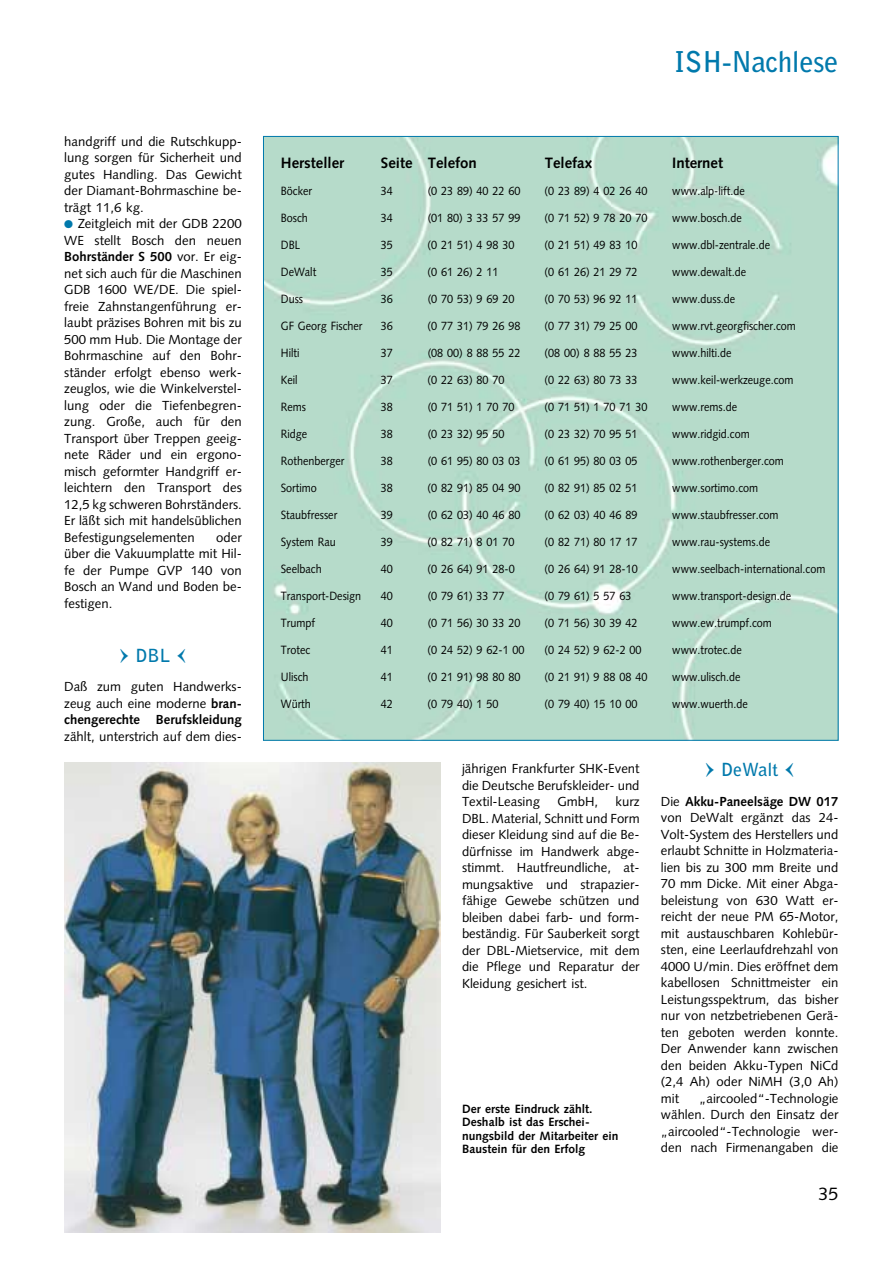
<style>
.page{position:relative;width:893px;height:1263px;background:#fff}
.page>*{position:absolute;margin:0;border:0;box-sizing:border-box;transform-origin:0 0}
.t1{font:700 28.5px "Bell Gothic";letter-spacing:-.01em;color:#0079ac}
.t2{font:700 18px "Bell Gothic";color:#0079ac}
.t3{font:18px "Syntax";color:#000}
.t4{font:700 15px "Syntax";color:#000}
.t5{font:13.2px/16.5px "Syntax";color:#000;text-align:justify}
.t6{font:12px "Syntax";color:#000;scale:.9 1}
.t7{font:700 12px/13.5px "Syntax";color:#000}
.s1{color:#0079ac}
.s2{font-weight:700}
</style>
<div class="page">
<img style="left:64px;top:763px;width:376px;height:469px">
<div style="left:265px;top:138px;width:571px;height:601px;background:#b6dbca"></div>
<p class="t5" style="left:64px;top:134px;width:179px">handgriff und die Rutschkupp&shy;lung sorgen für Sicherheit und gutes Handling. Das Gewicht der Diamant-Bohrmaschine be&shy;trägt 11,6 kg.</p>
<p class="t5" style="left:64px;top:217px;width:179px"><span class="s1">●</span> Zeitgleich mit der GDB 2200<br>WE stellt Bosch den neuen <span class="s2">Bohrständer S 500</span> vor. Er eig&shy;net sich auch für die Maschinen GDB 1600 WE/DE. Die spiel&shy;freie Zahnstangenführung er&shy;laubt präzises Bohren mit bis zu 500 mm Hub. Die Montage der Bohrmaschine auf den Bohr&shy;ständer erfolgt ebenso werk&shy;zeuglos, wie die Winkelverstel&shy;lung oder die Tiefenbegren&shy;zung. Große, auch für den Transport über Treppen geeig&shy;nete Räder und ein ergono&shy;misch geformter Handgriff er&shy;leichtern den Transport des 12,5 kg schweren Bohrständers.<br>Er läßt sich mit handelsüblichen Befestigungselementen</p>
<p class="t5" style="left:64px;top:530px;width:179px;text-indent:152px">oder über die Vakuumplatte mit Hil&shy;fe der Pumpe GVP 140 von Bosch an Wand und Boden be&shy;festigen.</p>
<h2 class="t2" style="left:135px;top:648px;width:37px">DBL</h2>
<p class="t5" style="left:64px;top:680px;width:179px">Daß zum guten Handwerks&shy;zeug auch eine moderne <span class="s2">bran&shy;chengerechte Berufskleidung</span></p>
<p class="t5" style="left:64px;top:729px;width:179px">zählt, unterstrich auf dem dies-</p>
<h1 class="t1" style="left:674px;top:51px;width:166px">ISH-Nachlese</h1>
<p class="t4" style="left:281px;top:157px;width:65px">Hersteller</p>
<p class="t4" style="left:381px;top:157px;width:97px">Seite Telefon</p>
<p class="t4" style="left:544px;top:157px;width:49px">Telefax</p>
<p class="t4" style="left:672px;top:157px;width:52px">Internet</p>
<p class="t6" style="left:281px;top:186px;width:36px">Böcker</p>
<p class="t6" style="left:381px;top:186px;width:15px">34</p>
<p class="t6" style="left:427px;top:186px;width:105px">(0 23 89) 40 22 60</p>
<p class="t6" style="left:544px;top:186px;width:116px">(0 23 89) 4 02 26 40</p>
<p class="t6" style="left:672px;top:186px;width:82px">www.alp-lift.de</p>
<p class="t6" style="left:281px;top:213px;width:32px">Bosch</p>
<p class="t6" style="left:381px;top:213px;width:15px">34</p>
<p class="t6" style="left:427px;top:213px;width:105px">(01 80) 3 33 57 99</p>
<p class="t6" style="left:544px;top:213px;width:116px">(0 71 52) 9 78 20 70</p>
<p class="t6" style="left:672px;top:213px;width:79px">www.bosch.de</p>
<p class="t6" style="left:281px;top:240px;width:23px">DBL</p>
<p class="t6" style="left:381px;top:240px;width:15px">35</p>
<p class="t6" style="left:427px;top:240px;width:98px">(0 21 51) 4 98 30</p>
<p class="t6" style="left:544px;top:240px;width:105px">(0 21 51) 49 83 10</p>
<p class="t6" style="left:672px;top:240px;width:110px">www.dbl-zentrale.de</p>
<p class="t6" style="left:281px;top:267px;width:41px">DeWalt</p>
<p class="t6" style="left:381px;top:267px;width:15px">35</p>
<p class="t6" style="left:427px;top:267px;width:80px">(0 61 26) 2 11</p>
<p class="t6" style="left:544px;top:267px;width:105px">(0 61 26) 21 29 72</p>
<p class="t6" style="left:672px;top:267px;width:84px">www.dewalt.de</p>
<p class="t6" style="left:281px;top:294px;width:26px">Duss</p>
<p class="t6" style="left:381px;top:294px;width:15px">36</p>
<p class="t6" style="left:427px;top:294px;width:98px">(0 70 53) 9 69 20</p>
<p class="t6" style="left:544px;top:294px;width:105px">(0 70 53) 96 92 11</p>
<p class="t6" style="left:672px;top:294px;width:72px">www.duss.de</p>
<p class="t6" style="left:281px;top:321px;width:92px">GF Georg Fischer</p>
<p class="t6" style="left:381px;top:321px;width:15px">36</p>
<p class="t6" style="left:427px;top:321px;width:105px">(0 77 31) 79 26 98</p>
<p class="t6" style="left:544px;top:321px;width:105px">(0 77 31) 79 25 00</p>
<p class="t6" style="left:672px;top:321px;width:139px">www.rvt.georgfischer.com</p>
<p class="t6" style="left:281px;top:348px;width:22px">Hilti</p>
<p class="t6" style="left:381px;top:348px;width:15px">37</p>
<p class="t6" style="left:427px;top:348px;width:105px">(08 00) 8 88 55 22</p>
<p class="t6" style="left:544px;top:348px;width:105px">(08 00) 8 88 55 23</p>
<p class="t6" style="left:672px;top:348px;width:67px">www.hilti.de</p>
<p class="t6" style="left:281px;top:375px;width:20px">Keil</p>
<p class="t6" style="left:381px;top:375px;width:15px">37</p>
<p class="t6" style="left:427px;top:375px;width:87px">(0 22 63) 80 70</p>
<p class="t6" style="left:544px;top:375px;width:105px">(0 22 63) 80 73 33</p>
<p class="t6" style="left:672px;top:375px;width:136px">www.keil-werkzeuge.com</p>
<p class="t6" style="left:281px;top:402px;width:30px">Rems</p>
<p class="t6" style="left:381px;top:402px;width:15px">38</p>
<p class="t6" style="left:427px;top:402px;width:98px">(0 71 51) 1 70 70</p>
<p class="t6" style="left:544px;top:402px;width:116px">(0 71 51) 1 70 71 30</p>
<p class="t6" style="left:672px;top:402px;width:74px">www.rems.de</p>
<p class="t6" style="left:281px;top:429px;width:31px">Ridge</p>
<p class="t6" style="left:381px;top:429px;width:15px">38</p>
<p class="t6" style="left:427px;top:429px;width:87px">(0 23 32) 95 50</p>
<p class="t6" style="left:544px;top:429px;width:105px">(0 23 32) 70 95 51</p>
<p class="t6" style="left:672px;top:429px;width:88px">www.ridgid.com</p>
<p class="t6" style="left:281px;top:456px;width:72px">Rothenberger</p>
<p class="t6" style="left:381px;top:456px;width:15px">38</p>
<p class="t6" style="left:427px;top:456px;width:105px">(0 61 95) 80 03 03</p>
<p class="t6" style="left:544px;top:456px;width:105px">(0 61 95) 80 03 05</p>
<p class="t6" style="left:672px;top:456px;width:126px">www.rothenberger.com</p>
<p class="t6" style="left:281px;top:483px;width:42px">Sortimo</p>
<p class="t6" style="left:381px;top:483px;width:15px">38</p>
<p class="t6" style="left:427px;top:483px;width:105px">(0 82 91) 85 04 90</p>
<p class="t6" style="left:544px;top:483px;width:105px">(0 82 91) 85 02 51</p>
<p class="t6" style="left:672px;top:483px;width:97px">www.sortimo.com</p>
<p class="t6" style="left:281px;top:510px;width:64px">Staubfresser</p>
<p class="t6" style="left:381px;top:510px;width:15px">39</p>
<p class="t6" style="left:427px;top:510px;width:105px">(0 62 03) 40 46 80</p>
<p class="t6" style="left:544px;top:510px;width:105px">(0 62 03) 40 46 89</p>
<p class="t6" style="left:672px;top:510px;width:119px">www.staubfresser.com</p>
<p class="t6" style="left:281px;top:537px;width:62px">System Rau</p>
<p class="t6" style="left:381px;top:537px;width:15px">39</p>
<p class="t6" style="left:427px;top:537px;width:98px">(0 82 71) 8 01 70</p>
<p class="t6" style="left:544px;top:537px;width:105px">(0 82 71) 80 17 17</p>
<p class="t6" style="left:672px;top:537px;width:110px">www.rau-systems.de</p>
<p class="t6" style="left:281px;top:564px;width:47px">Seelbach</p>
<p class="t6" style="left:381px;top:564px;width:15px">40</p>
<p class="t6" style="left:427px;top:564px;width:98px">(0 26 64) 91 28-0</p>
<p class="t6" style="left:544px;top:564px;width:105px">(0 26 64) 91 28-10</p>
<p class="t6" style="left:672px;top:564px;width:171px">www.seelbach-international.com</p>
<p class="t6" style="left:281px;top:591px;width:91px">Transport-Design</p>
<p class="t6" style="left:381px;top:591px;width:15px">40</p>
<p class="t6" style="left:427px;top:591px;width:87px">(0 79 61) 33 77</p>
<p class="t6" style="left:544px;top:591px;width:98px">(0 79 61) 5 57 63</p>
<p class="t6" style="left:672px;top:591px;width:134px">www.transport-design.de</p>
<p class="t6" style="left:281px;top:618px;width:40px">Trumpf</p>
<p class="t6" style="left:381px;top:618px;width:15px">40</p>
<p class="t6" style="left:427px;top:618px;width:105px">(0 71 56) 30 33 20</p>
<p class="t6" style="left:544px;top:618px;width:105px">(0 71 56) 30 39 42</p>
<p class="t6" style="left:672px;top:618px;width:112px">www.ew.trumpf.com</p>
<p class="t6" style="left:281px;top:645px;width:34px">Trotec</p>
<p class="t6" style="left:381px;top:645px;width:15px">41</p>
<p class="t6" style="left:427px;top:645px;width:109px">(0 24 52) 9 62-1 00</p>
<p class="t6" style="left:544px;top:645px;width:109px">(0 24 52) 9 62-2 00</p>
<p class="t6" style="left:672px;top:645px;width:79px">www.trotec.de</p>
<p class="t6" style="left:281px;top:672px;width:32px">Ulisch</p>
<p class="t6" style="left:381px;top:672px;width:15px">41</p>
<p class="t6" style="left:427px;top:672px;width:105px">(0 21 91) 98 80 80</p>
<p class="t6" style="left:544px;top:672px;width:116px">(0 21 91) 9 88 08 40</p>
<p class="t6" style="left:672px;top:672px;width:78px">www.ulisch.de</p>
<p class="t6" style="left:281px;top:699px;width:35px">Würth</p>
<p class="t6" style="left:381px;top:699px;width:15px">42</p>
<p class="t6" style="left:427px;top:699px;width:80px">(0 79 40) 1 50</p>
<p class="t6" style="left:544px;top:699px;width:105px">(0 79 40) 15 10 00</p>
<p class="t6" style="left:672px;top:699px;width:85px">www.wuerth.de</p>
<p class="t5" style="left:462px;top:762px;width:179px">jährigen Frankfurter SHK-Event die Deutsche Berufskleider- und Textil-Leasing</p>
<p class="t5" style="left:462px;top:795px;width:179px;text-indent:153px">kurz DBL. Material, Schnitt und Form dieser Kleidung sind auf die Be&shy;dürfnisse im Handwerk abge&shy;stimmt. Hautfreundliche, at&shy;mungsaktive und strapazier&shy;fähige Gewebe schützen und bleiben dabei farb- und form&shy;beständig. Für Sauberkeit sorgt der DBL-Mietservice, mit dem die Pflege und Reparatur der Kleidung gesichert ist.</p>
<p class="t5" style="left:557px;top:795px;width:42px">GmbH,</p>
<p class="t7" style="left:462px;top:1103px;width:158px">Der erste Eindruck zählt.<br>Deshalb ist das Erschei&shy;nungsbild der Mitarbeiter ein<br>Baustein für den Erfolg</p>
<h2 class="t2" style="left:721px;top:763px;width:59px">DeWalt</h2>
<p class="t5" style="left:661px;top:794px;width:179px">Die <span class="s2">Akku-Paneelsäge DW 017 </span>von DeWalt ergänzt das 24- Volt-System des Herstellers und erlaubt Schnitte in Holzmateria&shy;lien bis zu 300 mm Breite und 70 mm Dicke. Mit einer Abga&shy;beleistung von 630 Watt er&shy;reicht der neue PM 65-Motor, mit austauschbaren Kohlebür&shy;sten, eine Leerlaufdrehzahl von 4000 U/min. Dies eröffnet dem kabellosen Schnittmeister ein Leistungsspektrum, das bisher nur von netzbetriebenen Gerä&shy;ten geboten werden konnte.<br>Der Anwender kann zwischen den beiden Akku-Typen NiCd (2,4 Ah) oder NiMH (3,0 Ah) mit</p>
<p class="t5" style="left:661px;top:1091px;width:179px;text-indent:38px">„aircooled“-Technologie wählen. Durch den Einsatz der „aircooled“-Technologie wer&shy;den nach Firmenangaben die</p>
<h2 class="t3" style="left:818px;top:1187px;width:22px">35</h2>
</div>
